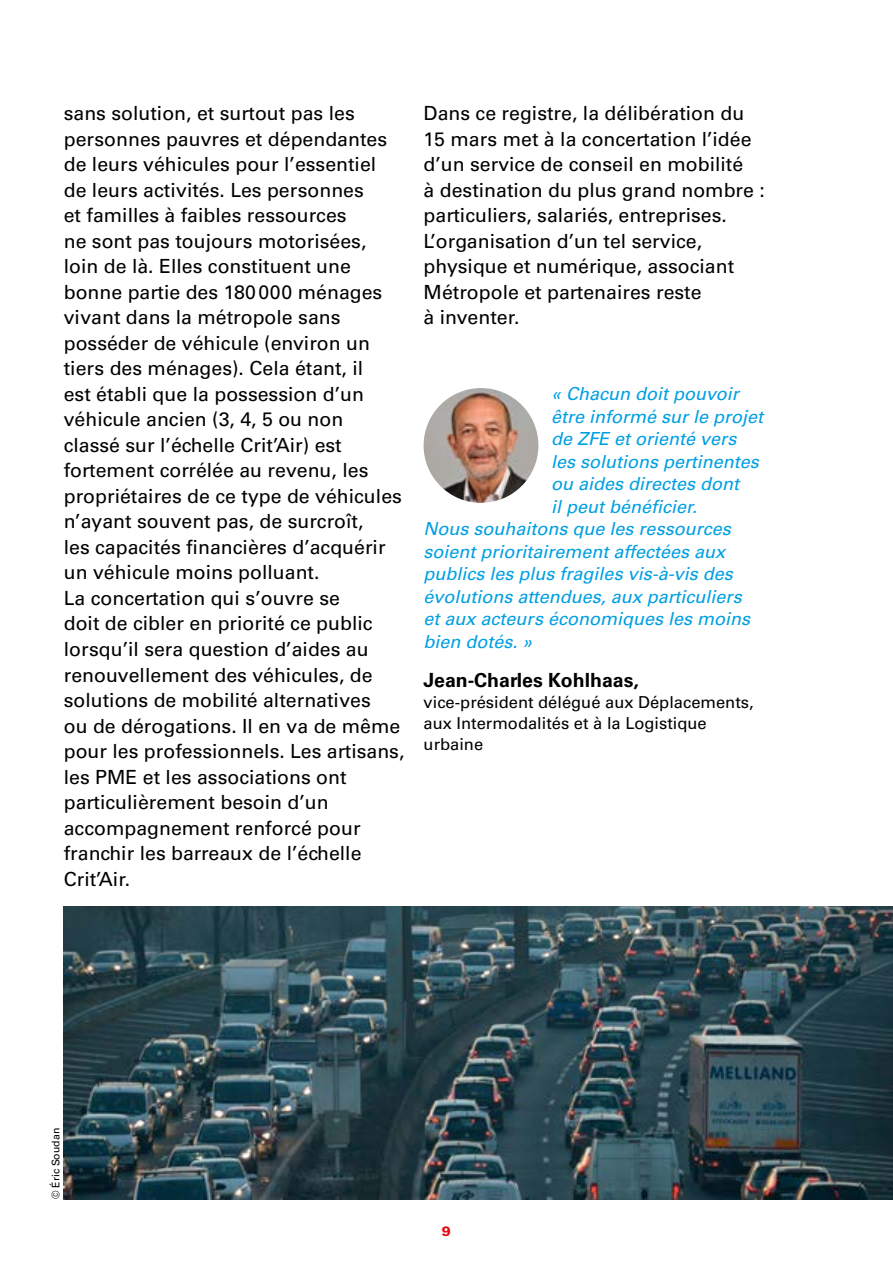
<style>
.page{position:relative;width:893px;height:1263px;background:#fff}
.page>*{position:absolute;margin:0;border:0;box-sizing:border-box;transform-origin:0 0}
.texte_courant{font:19.5px/25.5px "Univers LT Std";color:#000}
.texte_courant-2{font:700 19.5px "Univers LT Std";color:#000}
.texte_courant-3{font:italic 18px "Univers LT Std";color:#009fe3}
.texte_courant-4{font:16.5px/21px "Univers LT Std";color:#000}
.t1{font:900 13.5px "Univers LT Std";color:#e50b14}
.source_ok{font:10.5px "Univers LT Std";color:#000}
</style>
<div class="page">
<img style="left:424px;top:388px;width:114px;height:115px;border-radius:57px">
<img style="left:64px;top:906px;width:829px;height:293px">
<p class="texte_courant" style="left:64px;top:101px;width:342px">sans solution, et surtout pas les personnes pauvres et dépendantes de leurs véhicules pour l’essentiel<br>de leurs activités. Les personnes<br>et familles à faibles ressources<br>ne sont pas toujours motorisées, loin de là. Elles constituent une bonne partie des 180000 ménages vivant dans la métropole sans posséder de véhicule (environ un tiers des ménages). Cela étant, il<br>est établi que la possession d’un véhicule ancien (3, 4, 5 ou non classé sur l’échelle Crit’Air) est fortement corrélée au revenu, les propriétaires de ce type de véhicules n’ayant souvent pas, de surcroît,<br>les capacités financières d’acquérir un véhicule moins polluant.<br>La concertation qui s’ouvre se<br>doit de cibler en priorité ce public lorsqu’il sera question d’aides au renouvellement des véhicules, de solutions de mobilité alternatives<br>ou de dérogations. Il en va de même pour les professionnels. Les artisans, les PME et les associations ont particulièrement besoin d’un accompagnement renforcé pour franchir les barreaux de l’échelle<br>Crit’Air.</p>
<p class="texte_courant" style="left:424px;top:101px;width:343px">Dans ce registre, la délibération du<br>15 mars met à la concertation l’idée d’un service de conseil en mobilité<br>à destination du plus grand nombre : particuliers, salariés, entreprises.<br>L’organisation d’un tel service, physique et numérique, associant<br>Métropole et partenaires reste<br>à inventer.</p>
<p class="texte_courant-3" style="left:551px;top:383px;width:189px">« Chacun doit pouvoir</p>
<p class="texte_courant-3" style="left:551px;top:406px;width:214px">être informé sur le projet</p>
<p class="texte_courant-3" style="left:551px;top:428px;width:187px">de ZFE et orienté vers</p>
<p class="texte_courant-3" style="left:551px;top:451px;width:209px">les solutions pertinentes</p>
<p class="texte_courant-3" style="left:551px;top:473px;width:190px">ou aides directes dont</p>
<p class="texte_courant-3" style="left:551px;top:496px;width:148px">il peut bénéficier.</p>
<p class="texte_courant-3" style="left:424px;top:518px;width:309px">Nous souhaitons que les ressources</p>
<p class="texte_courant-3" style="left:424px;top:541px;width:303px">soient prioritairement affectées aux</p>
<p class="texte_courant-3" style="left:424px;top:563px;width:311px">publics les plus fragiles vis-à-vis des</p>
<p class="texte_courant-3" style="left:424px;top:586px;width:320px">évolutions attendues, aux particuliers</p>
<p class="texte_courant-3" style="left:424px;top:608px;width:328px">et aux acteurs économiques les moins</p>
<p class="texte_courant-3" style="left:424px;top:631px;width:111px">bien dotés. »</p>
<p class="texte_courant-2" style="left:424px;top:669px;width:217px">Jean-Charles Kohlhaas,</p>
<p class="texte_courant-4" style="left:424px;top:692px;width:332px">vice-président délégué aux Déplacements, aux Intermodalités et à la Logistique urbaine</p>
<p class="source_ok" style="left:50px;top:1199px;width:73px;rotate:-90deg">© Éric Soudan</p>
<p class="t1" style="left:442px;top:1223px;width:11px">9</p>
</div>
